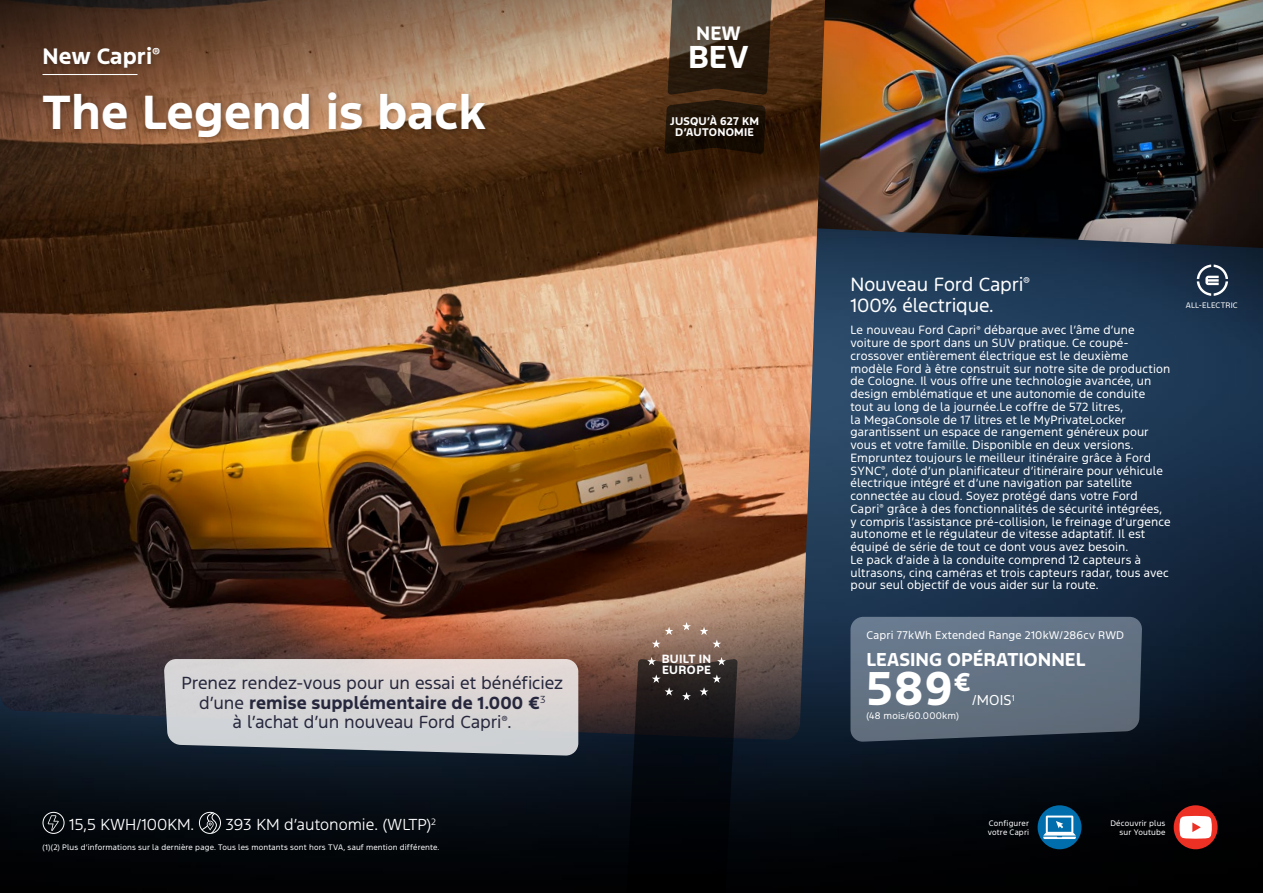
<style>
.page{position:relative;width:1263px;height:893px;background:#fff}
.page>*{position:absolute;margin:0;border:0;box-sizing:border-box;transform-origin:0 0}
.t1{font:700 45px "Ford F1";letter-spacing:.005em;color:#fff}
.t2{font:700 44.55px "Ford F1";color:#fff}
.t3{font:700 29.85px "Ford F1";color:#fff}
.t4{font:700 21px "Ford F1";letter-spacing:.005em;color:#fff}
.t5{font:700 18.3px "Ford F1";color:#fff}
.t6{font:18px/21.6px "Ford F1";letter-spacing:-.005em;color:#fff}
.t7{font:700 17.55px "Ford F1";color:#fff}
.t8{font:16.5px/19.5px "Ford F1";color:#26273d;text-align:center}
.t9{font:300 15px "Ford F1";color:#fff}
.t10{font:13.5px "Ford F1";color:#fff}
.t11{font:11.25px/12.8px "Ford F1";letter-spacing:.01em;color:#fff}
.t12{font:700 11.25px/10.4px "Ford F1";letter-spacing:.025em;color:#fff}
.t13{font:10.5px "Ford F1";letter-spacing:.02em;color:#fff}
.t14{font:700 10.5px/11.2px "Ford F1";letter-spacing:.02em;color:#fff;text-align:center}
.t15{font:9px "Ford F1";letter-spacing:.025em;color:#fff}
.t16{font:7.5px/9px "Ford F1";letter-spacing:.02em;color:#fff;text-align:right}
.s1{font-weight:700}
</style>
<div class="page">
<img style="left:0;top:248px;width:1263px;height:645px">
<img style="left:825px;top:0;width:438px;height:248px">
<img style="left:0;top:0;width:825px;height:740px">
<div style="left:40px;top:89px;width:452px;height:54px;background:#000;opacity:.25"></div>
<div style="left:40px;top:44px;width:127px;height:31px;background:#000;opacity:.25"></div>
<hr style="left:43px;top:74px;width:94px;height:1px;background:#fff">
<svg style="left:626px;top:622px;width:112px;height:271px;background:#221e1e"></svg>
<svg style="left:850px;top:617px;width:292px;height:125px;background:#5e6c7d"></svg>
<svg style="left:664px;top:0;width:109px;height:154px;background:#382819"></svg>
<svg style="left:1197px;top:265px;width:31px;height:31px"></svg>
<svg style="left:48px;top:815px;width:11px;height:16px"></svg>
<div style="left:43px;top:812px;width:22px;height:22px;border:1px solid #fff;border-radius:50%"></div>
<svg style="left:201px;top:812px;width:21px;height:22px"></svg>
<div style="left:199px;top:812px;width:22px;height:22px;border:1px solid #fff;border-radius:50%"></div>
<div style="left:1174px;top:805px;width:43px;height:44px;background:#ed3024;border-radius:50%"></div>
<svg style="left:1179px;top:816px;width:33px;height:23px"></svg>
<div style="left:1037px;top:805px;width:44px;height:44px;background:#006ead;border-radius:50%"></div>
<svg style="left:1043px;top:815px;width:33px;height:24px"></svg>
<svg style="left:164px;top:659px;width:414px;height:97px;background:#c9c8c9"></svg>
<h3 class="t4" style="left:43px;top:41px;width:119px">New Capri<sup>®</sup></h3>
<h1 class="t1" style="left:43px;top:79px;width:445px">The Legend is back</h1>
<h3 class="t5" style="left:696px;top:20px;width:46px">NEW</h3>
<h3 class="t3" style="left:688px;top:35px;width:62px">BEV</h3>
<p class="t14" style="left:670px;top:116px;width:90px">JUSQU’À 627 KM<br>D’AUTONOMIE</p>
<h3 class="t8" style="left:181px;top:674px;width:383px">Prenez rendez-vous pour un essai et bénéficiez d’une <span class="s1">remise supplémentaire de 1.000 €</span><sup>3<br></sup>à l’achat d’un nouveau Ford Capri<sup>®</sup>.</h3>
<p class="t12" style="left:662px;top:654px;width:51px">BUILT IN<br>EUROPE</p>
<h3 class="t6" style="left:850px;top:275px;width:181px">Nouveau Ford Capri<sup>®<br></sup>100% électrique.</h3>
<p class="t11" style="left:850px;top:324px;width:322px">Le nouveau Ford Capri<sup>®</sup> débarque avec l’âme d’une voiture de sport dans un SUV pratique. Ce coupé&shy;crossover entièrement électrique est le deuxième modèle Ford à être construit sur notre site de production de Cologne. Il vous offre une technologie avancée, un design emblématique et une autonomie de conduite tout au long de la journée.Le coffre de 572 litres,<br>la MegaConsole de 17 litres et le MyPrivateLocker garantissent un espace de rangement généreux pour vous et votre famille. Disponible en deux versions.<br>Empruntez toujours le meilleur itinéraire grâce à Ford SYNC<sup>®</sup>, doté d’un planificateur d’itinéraire pour véhicule électrique intégré et d’une navigation par satellite connectée au cloud. Soyez protégé dans votre Ford Capri<sup>®</sup> grâce à des fonctionnalités de sécurité intégrées, y compris l’assistance pré-collision, le freinage d’urgence autonome et le régulateur de vitesse adaptatif. Il est équipé de série de tout ce dont vous avez besoin.<br>Le pack d’aide à la conduite comprend 12 capteurs à ultrasons, cinq caméras et trois capteurs radar, tous avec pour seul objectif de vous aider sur la route.</p>
<p class="t16" style="left:1186px;top:301px;width:53px">ALL-ELECTRIC</p>
<p class="t13" style="left:866px;top:629px;width:259px">Capri 77kWh Extended Range 210kW/286cv RWD</p>
<h3 class="t7" style="left:866px;top:647px;width:220px">LEASING OPÉRATIONNEL</h3>
<h2 class="t2" style="left:866px;top:656px;width:106px">589<sup>€</sup></h2>
<p class="t10" style="left:972px;top:691px;width:44px">/MOIS<sup>1</sup></p>
<p class="t15" style="left:866px;top:709px;width:94px">(48 mois/60.000km)</p>
<h3 class="t9" style="left:69px;top:814px;width:127px">15,5 KWH/100KM.</h3>
<h3 class="t9" style="left:226px;top:814px;width:212px">393 KM d’autonomie. (WLTP)<sup>2</sup></h3>
<p class="t16" style="left:1110px;top:820px;width:56px">Découvrir plus sur Youtube</p>
<p class="t16" style="left:988px;top:819px;width:43px;text-align:left">Configurer votre Capri</p>
<p class="t16" style="left:43px;top:843px;width:398px">(1)(2) Plus d’informations sur la dernière page. Tous les montants sont hors TVA, sauf mention différente.</p>
</div>
